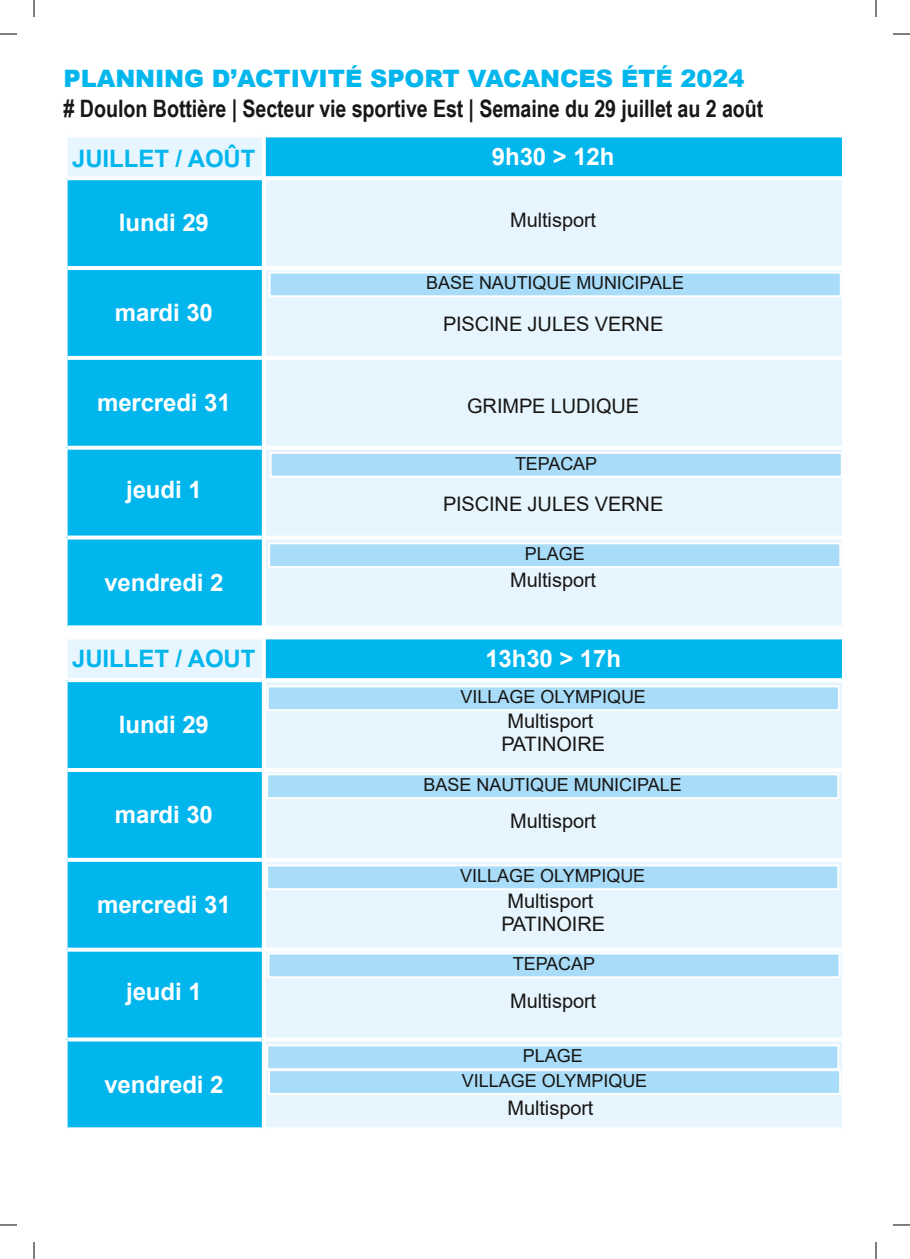
<style>
.page{position:relative;width:910px;height:1259px;background:#fff}
.page>*{position:absolute;margin:0;border:0;box-sizing:border-box;transform-origin:0 0}
.t1{font:700 24px "Arial";letter-spacing:-.005em;color:#fff}
.t2{font:700 24px "Arial Narrow";letter-spacing:-.005em;color:#181715}
.t3{font:900 24px "Arial";letter-spacing:-.005em;color:#00b6ed}
.t4{font:700 24px "Arial";color:#00b6ed}
.t5{font:20px/23px "Arial";letter-spacing:-.005em;color:#181715;text-align:center}
.t6{font:18px "Arial";color:#181715}
</style>
<div class="page">
<div style="left:66px;top:135px;width:198px;height:43px;background:#e7f5fe"></div>
<div style="left:264px;top:135px;width:580px;height:43px;background:#00b6ed"></div>
<div style="left:66px;top:178px;width:198px;height:90px;background:#00b6ed"></div>
<div style="left:264px;top:178px;width:580px;height:90px;background:#e7f5fe"></div>
<div style="left:66px;top:268px;width:198px;height:90px;background:#00b6ed"></div>
<div style="left:264px;top:268px;width:580px;height:90px;background:#e7f5fe"></div>
<div style="left:66px;top:358px;width:198px;height:90px;background:#00b6ed"></div>
<div style="left:264px;top:358px;width:580px;height:90px;background:#e7f5fe"></div>
<div style="left:66px;top:448px;width:198px;height:89px;background:#00b6ed"></div>
<div style="left:264px;top:448px;width:580px;height:89px;background:#e7f5fe"></div>
<div style="left:66px;top:537px;width:198px;height:90px;background:#00b6ed"></div>
<div style="left:264px;top:537px;width:580px;height:90px;background:#e7f5fe"></div>
<svg style="left:262px;top:135px;width:4px;height:43px"></svg>
<hr style="left:64px;top:133px;width:4px;height:45px;background:#fff">
<hr style="left:842px;top:133px;width:4px;height:45px;background:#fff">
<hr style="left:262px;top:178px;width:4px;height:90px;background:#fff">
<svg style="left:65px;top:178px;width:3px;height:90px"></svg>
<hr style="left:842px;top:178px;width:4px;height:90px;background:#fff">
<hr style="left:262px;top:268px;width:4px;height:90px;background:#fff">
<svg style="left:65px;top:268px;width:3px;height:90px"></svg>
<hr style="left:842px;top:268px;width:4px;height:90px;background:#fff">
<hr style="left:262px;top:358px;width:4px;height:90px;background:#fff">
<svg style="left:65px;top:358px;width:3px;height:90px"></svg>
<hr style="left:842px;top:358px;width:4px;height:90px;background:#fff">
<hr style="left:262px;top:448px;width:4px;height:89px;background:#fff">
<svg style="left:66px;top:448px;width:2px;height:89px"></svg>
<hr style="left:842px;top:448px;width:4px;height:89px;background:#fff">
<hr style="left:262px;top:537px;width:4px;height:92px;background:#fff">
<svg style="left:65px;top:537px;width:3px;height:90px"></svg>
<hr style="left:842px;top:537px;width:4px;height:92px;background:#fff">
<hr style="left:68px;top:176px;width:194px;height:4px;background:#fff">
<hr style="left:68px;top:133px;width:194px;height:4px;background:#fff">
<svg style="left:266px;top:176px;width:576px;height:4px;background:#f2fbfe"></svg>
<hr style="left:266px;top:133px;width:576px;height:4px;background:#fff">
<hr style="left:68px;top:266px;width:194px;height:4px;background:#fff">
<hr style="left:266px;top:266px;width:576px;height:4px;background:#fff">
<svg style="left:68px;top:356px;width:194px;height:4px"></svg>
<hr style="left:266px;top:356px;width:576px;height:4px;background:#fff">
<svg style="left:68px;top:446px;width:194px;height:4px"></svg>
<hr style="left:266px;top:446px;width:576px;height:4px;background:#fff">
<svg style="left:68px;top:535px;width:194px;height:4px"></svg>
<svg style="left:266px;top:535px;width:576px;height:4px;fill:#fff"></svg>
<svg style="left:68px;top:625px;width:194px;height:2px"></svg>
<hr style="left:266px;top:625px;width:576px;height:4px;background:#fff">
<div style="left:66px;top:637px;width:198px;height:43px;background:#e7f5fe"></div>
<div style="left:264px;top:637px;width:580px;height:43px;background:#00b6ed"></div>
<div style="left:66px;top:680px;width:198px;height:90px;background:#00b6ed"></div>
<div style="left:264px;top:680px;width:580px;height:90px;background:#e7f5fe"></div>
<div style="left:66px;top:770px;width:198px;height:90px;background:#00b6ed"></div>
<div style="left:264px;top:770px;width:580px;height:90px;background:#e7f5fe"></div>
<div style="left:66px;top:860px;width:198px;height:89px;background:#00b6ed"></div>
<div style="left:264px;top:860px;width:580px;height:89px;background:#e7f5fe"></div>
<div style="left:66px;top:949px;width:198px;height:90px;background:#00b6ed"></div>
<div style="left:264px;top:949px;width:580px;height:90px;background:#e7f5fe"></div>
<div style="left:66px;top:1039px;width:198px;height:90px;background:#00b6ed"></div>
<div style="left:264px;top:1039px;width:580px;height:90px;background:#e7f5fe"></div>
<svg style="left:262px;top:637px;width:4px;height:43px"></svg>
<hr style="left:64px;top:635px;width:4px;height:45px;background:#fff">
<hr style="left:842px;top:635px;width:4px;height:45px;background:#fff">
<hr style="left:262px;top:680px;width:4px;height:90px;background:#fff">
<svg style="left:65px;top:680px;width:3px;height:90px"></svg>
<hr style="left:842px;top:680px;width:4px;height:90px;background:#fff">
<hr style="left:262px;top:770px;width:4px;height:90px;background:#fff">
<svg style="left:65px;top:770px;width:3px;height:90px"></svg>
<hr style="left:842px;top:770px;width:4px;height:90px;background:#fff">
<hr style="left:262px;top:860px;width:4px;height:89px;background:#fff">
<svg style="left:66px;top:860px;width:2px;height:89px"></svg>
<hr style="left:842px;top:860px;width:4px;height:89px;background:#fff">
<hr style="left:262px;top:949px;width:4px;height:90px;background:#fff">
<svg style="left:65px;top:949px;width:3px;height:90px"></svg>
<hr style="left:842px;top:949px;width:4px;height:90px;background:#fff">
<hr style="left:262px;top:1039px;width:4px;height:92px;background:#fff">
<svg style="left:65px;top:1039px;width:3px;height:90px"></svg>
<hr style="left:842px;top:1039px;width:4px;height:92px;background:#fff">
<hr style="left:68px;top:678px;width:194px;height:4px;background:#fff">
<hr style="left:68px;top:635px;width:194px;height:4px;background:#fff">
<svg style="left:266px;top:678px;width:576px;height:4px;background:#f5fcfe"></svg>
<hr style="left:266px;top:635px;width:576px;height:4px;background:#fff">
<hr style="left:68px;top:768px;width:194px;height:4px;background:#fff">
<hr style="left:266px;top:768px;width:576px;height:4px;background:#fff">
<svg style="left:68px;top:858px;width:194px;height:4px"></svg>
<hr style="left:266px;top:858px;width:576px;height:4px;background:#fff">
<svg style="left:68px;top:947px;width:194px;height:4px"></svg>
<hr style="left:266px;top:948px;width:576px;height:3px;background:#fff">
<svg style="left:68px;top:1037px;width:194px;height:4px"></svg>
<svg style="left:266px;top:1037px;width:576px;height:4px;fill:#fff"></svg>
<svg style="left:68px;top:1127px;width:194px;height:2px"></svg>
<hr style="left:266px;top:1127px;width:576px;height:4px;background:#fff">
<div style="left:269px;top:543px;width:571px;height:24px;background:#a8dcf9"></div>
<div style="left:268px;top:542px;width:573px;height:26px;border:2px solid #fff"></div>
<div style="left:267px;top:865px;width:571px;height:24px;background:#a8dcf9"></div>
<div style="left:266px;top:864px;width:573px;height:26px;border:2px solid #fff"></div>
<div style="left:267px;top:774px;width:571px;height:24px;background:#a8dcf9"></div>
<div style="left:266px;top:773px;width:573px;height:26px;border:2px solid #fff"></div>
<div style="left:270px;top:272px;width:571px;height:24px;background:#a8dcf9"></div>
<div style="left:269px;top:271px;width:573px;height:26px;border:2px solid #fff"></div>
<div style="left:269px;top:1070px;width:571px;height:24px;background:#a8dcf9"></div>
<div style="left:268px;top:1069px;width:573px;height:26px;border:2px solid #fff"></div>
<div style="left:268px;top:686px;width:571px;height:24px;background:#a8dcf9"></div>
<div style="left:267px;top:685px;width:573px;height:26px;border:2px solid #fff"></div>
<div style="left:268px;top:953px;width:571px;height:24px;background:#a8dcf9"></div>
<div style="left:267px;top:952px;width:573px;height:26px;border:2px solid #fff"></div>
<div style="left:271px;top:453px;width:571px;height:24px;background:#a8dcf9"></div>
<div style="left:270px;top:452px;width:573px;height:26px;border:2px solid #fff"></div>
<div style="left:267px;top:1045px;width:571px;height:24px;background:#a8dcf9"></div>
<div style="left:266px;top:1044px;width:573px;height:26px;border:2px solid #fff"></div>
<svg style="left:0;top:1224px;width:17px;height:1px"></svg>
<svg style="left:34px;top:1242px;width:1px;height:17px"></svg>
<svg style="left:0;top:34px;width:17px;height:1px"></svg>
<svg style="left:34px;top:0;width:1px;height:17px"></svg>
<svg style="left:893px;top:1224px;width:17px;height:1px"></svg>
<svg style="left:875px;top:1242px;width:1px;height:17px"></svg>
<svg style="left:893px;top:34px;width:17px;height:1px"></svg>
<svg style="left:875px;top:0;width:1px;height:17px"></svg>
<p class="t3" style="left:64px;top:60px;width:682px">PLANNING D’ACTIVITÉ SPORT VACANCES ÉTÉ 2024</p>
<p class="t2" style="left:64px;top:94px;width:701px"># Doulon Bottière | Secteur vie sportive Est | Semaine du 29 juillet au 2 août</p>
<p class="t4" style="left:72px;top:146px;width:185px">JUILLET / AOÛT</p>
<p class="t1" style="left:492px;top:143px;width:124px">9h30 &gt; 12h</p>
<p class="t1" style="left:119px;top:210px;width:92px">lundi 29</p>
<p class="t5" style="left:510px;top:209px;width:87px">Multisport</p>
<p class="t1" style="left:115px;top:299px;width:99px">mardi 30</p>
<p class="t6" style="left:426px;top:273px;width:259px">BASE NAUTIQUE MUNICIPALE</p>
<p class="t5" style="left:443px;top:313px;width:222px">PISCINE JULES VERNE</p>
<p class="t1" style="left:97px;top:389px;width:135px">mercredi 31</p>
<p class="t5" style="left:467px;top:394px;width:173px">GRIMPE LUDIQUE</p>
<p class="t1" style="left:126px;top:476px;width:77px">jeudi 1</p>
<p class="t6" style="left:515px;top:453px;width:84px">TEPACAP</p>
<p class="t5" style="left:443px;top:492px;width:222px">PISCINE JULES VERNE</p>
<p class="t6" style="left:525px;top:544px;width:61px">PLAGE</p>
<p class="t1" style="left:104px;top:569px;width:121px">vendredi 2</p>
<p class="t5" style="left:510px;top:568px;width:87px">Multisport</p>
<p class="t4" style="left:72px;top:645px;width:185px">JUILLET / AOUT</p>
<p class="t1" style="left:485px;top:645px;width:137px">13h30 &gt; 17h</p>
<p class="t6" style="left:461px;top:687px;width:187px">VILLAGE OLYMPIQUE</p>
<p class="t1" style="left:119px;top:711px;width:92px">lundi 29</p>
<p class="t5" style="left:501px;top:710px;width:105px">Multisport<br>PATINOIRE</p>
<p class="t6" style="left:424px;top:775px;width:259px">BASE NAUTIQUE MUNICIPALE</p>
<p class="t1" style="left:115px;top:801px;width:99px">mardi 30</p>
<p class="t5" style="left:510px;top:810px;width:87px">Multisport</p>
<p class="t6" style="left:460px;top:866px;width:187px">VILLAGE OLYMPIQUE</p>
<p class="t1" style="left:97px;top:891px;width:135px">mercredi 31</p>
<p class="t5" style="left:501px;top:889px;width:105px">Multisport<br>PATINOIRE</p>
<p class="t6" style="left:513px;top:954px;width:84px">TEPACAP</p>
<p class="t1" style="left:126px;top:978px;width:77px">jeudi 1</p>
<p class="t5" style="left:510px;top:989px;width:87px">Multisport</p>
<p class="t1" style="left:104px;top:1071px;width:121px">vendredi 2</p>
<p class="t6" style="left:523px;top:1046px;width:61px">PLAGE</p>
<p class="t6" style="left:462px;top:1070px;width:187px">VILLAGE OLYMPIQUE</p>
<p class="t5" style="left:507px;top:1096px;width:87px">Multisport</p>
</div>
